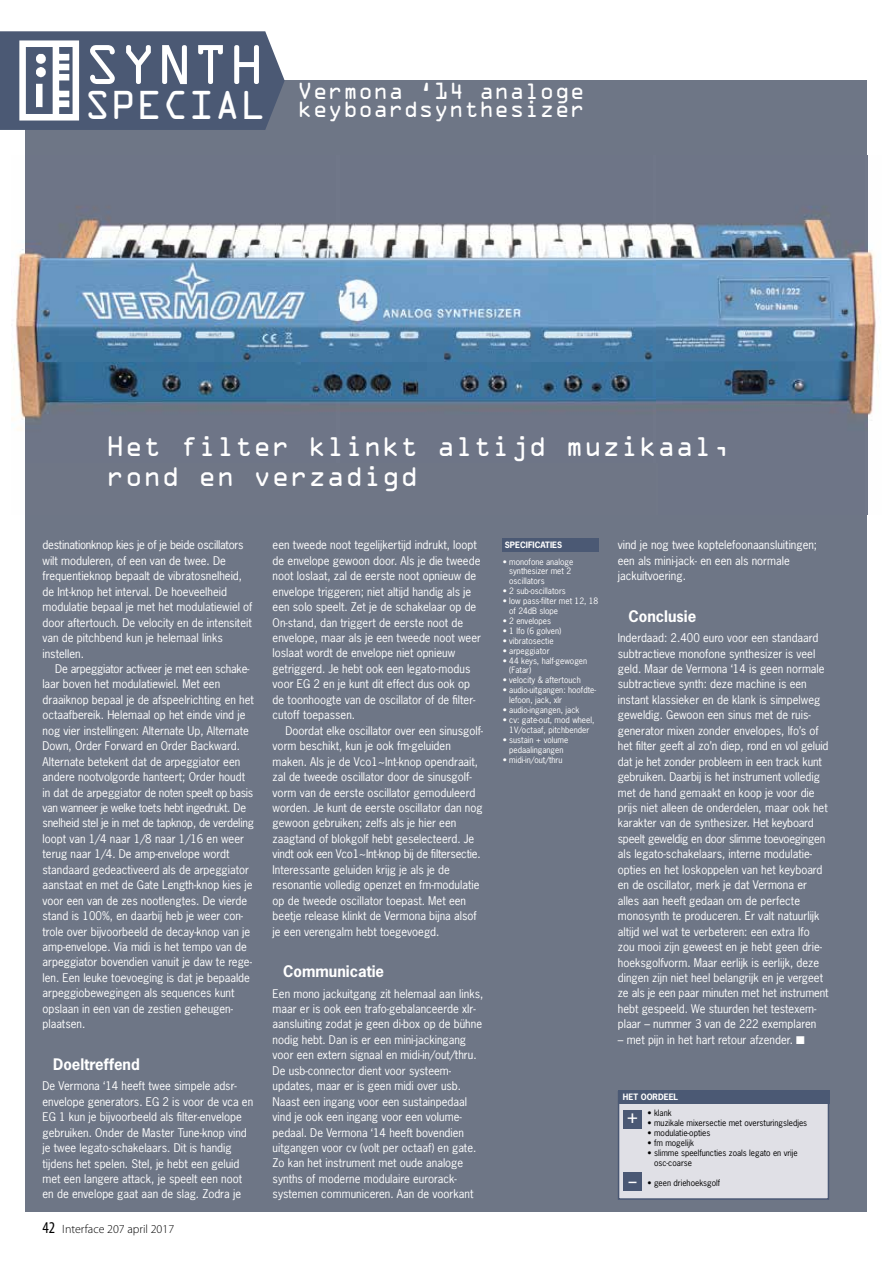
<style>
.page{position:relative;width:893px;height:1263px;background:#fff}
.page>*{position:absolute;margin:0;border:0;box-sizing:border-box;transform-origin:0 0}
.t1{font:50.1px "OCRA Std";color:#fff}
.t2{font:36.15px "OCRA Std";color:#fff}
.t3{font:25.5px/30px "OCRA Std";color:#fff}
.t4{font:21px/18px "OCRA Std";color:#fff}
.t5{font:600 18px "Myriad Pro";color:#fff}
.t6{font:700 15px "News Gothic Std";color:#fff}
.t7{font:300 12px "Myriad Pro";color:#000}
.t8{font:11.25px/15.5px "News Gothic Std";color:#fff}
.t9{font:8.25px/9.9px "News Gothic Std";color:#fff}
.t10{font:8.25px/9.9px "News Gothic Std";color:#000}
.t11{font:700 8.25px "News Gothic Std";color:#fff}
.s1{font-weight:400;font-stretch:condensed;font-size:16.5px}
</style>
<div class="page">
<div style="left:26px;top:81px;width:841px;height:1131px;background:#6e7686"></div>
<div style="left:99px;top:31px;width:186px;height:99px;background:#4b5974"></div>
<img style="left:0;top:31px;width:99px;height:103px">
<img style="left:13px;top:155px;width:867px;height:360px">
<div style="left:503px;top:538px;width:96px;height:13px;background:#4b5974"></div>
<div style="left:618px;top:1091px;width:211px;height:109px;background:#e0e0e6;border:2px solid #4a5874"></div>
<div style="left:618px;top:1090px;width:211px;height:14px;background:#4b5974"></div>
<div style="left:623px;top:1109px;width:19px;height:19px;background:#4a5874"></div>
<div style="left:623px;top:1172px;width:19px;height:19px;background:#4a5874"></div>
<h1 class="t1" style="left:84px;top:43px;width:182px">SYNTH</h1>
<h2 class="t2" style="left:84px;top:89px;width:184px">SPECIAL</h2>
<h3 class="t4" style="left:298px;top:84px;width:289px">Vermona ‘14 analoge keyboardsynthesizer</h3>
<h3 class="t3" style="left:106px;top:434px;width:626px">Het filter klinkt altijd muzikaal, rond en verzadigd</h3>
<p class="t8" style="left:43px;top:537px;width:211px">destinationknop kies je of je beide oscillators wilt moduleren, of een van de twee. De frequentieknop bepaalt de vibratosnelheid, de Int-knop het interval. De hoeveelheid modulatie bepaal je met het modulatiewiel of door aftertouch. De velocity en de intensiteit van de pitchbend kun je helemaal links instellen.</p>
<p class="t8" style="left:43px;top:661px;width:213px;text-indent:13px">De arpeggiator activeer je met een schake&shy;laar boven het modulatiewiel. Met een draaiknop bepaal je de afspeelrichting en het octaafbereik. Helemaal op het einde vind je nog vier instellingen: Alternate Up, Alternate Down, Order Forward en Order Backward.<br>Alternate betekent dat de arpeggiator een andere nootvolgorde hanteert; Order houdt in dat de arpeggiator de noten speelt op basis van wanneer je welke toets hebt ingedrukt. De snelheid stel je in met de tapknop, de verdeling loopt van 1/4 naar 1/8 naar 1/16 en weer terug naar 1/4. De amp-envelope wordt standaard gedeactiveerd als de arpeggiator aanstaat en met de Gate Length-knop kies je voor een van de zes nootlengtes. De vierde stand is 100%, en daarbij heb je weer con&shy;trole over bijvoorbeeld de decay-knop van je amp-envelope. Via midi is het tempo van de arpeggiator bovendien vanuit je daw te rege&shy;len. Een leuke toevoeging is dat je bepaalde arpeggiobewegingen als sequences kunt opslaan in een van de zestien geheugen&shy;plaatsen.</p>
<h3 class="t6" style="left:53px;top:1054px;width:88px">Doeltreffend</h3>
<p class="t8" style="left:43px;top:1078px;width:212px">De Vermona ‘14 heeft twee simpele adsr&shy;envelope generators. EG 2 is voor de vca en EG 1 kun je bijvoorbeeld als filter-envelope gebruiken. Onder de Master Tune-knop vind je twee legato-schakelaars. Dit is handig tijdens het spelen. Stel, je hebt een geluid met een langere attack, je speelt een noot en de envelope gaat aan de slag. Zodra je</p>
<p class="t7" style="left:43px;top:1221px;width:133px"><span class="s1">42</span> Interface 207 april 2017</p>
<p class="t8" style="left:273px;top:537px;width:210px">een tweede noot tegelijkertijd indrukt, loopt de envelope gewoon door. Als je die tweede noot loslaat, zal de eerste noot opnieuw de envelope triggeren; niet altijd handig als je een solo speelt. Zet je de schakelaar op de On-stand, dan triggert de eerste noot de envelope, maar als je een tweede noot weer loslaat wordt de envelope niet opnieuw getriggerd. Je hebt ook een legato-modus voor EG 2 en je kunt dit effect dus ook op de toonhoogte van de oscillator of de filter&shy;cutoff toepassen.</p>
<p class="t8" style="left:273px;top:723px;width:212px;text-indent:13px">Doordat elke oscillator over een sinusgolf&shy;vorm beschikt, kun je ook fm-geluiden maken. Als je de Vco1~Int-knop opendraait, zal de tweede oscillator door de sinusgolf&shy;vorm van de eerste oscillator gemoduleerd worden. Je kunt de eerste oscillator dan nog gewoon gebruiken; zelfs als je hier een zaagtand of blokgolf hebt geselecteerd. Je vindt ook een Vco1~Int-knop bij de filtersectie.<br>Interessante geluiden krijg je als je de resonantie volledig openzet en fm-modulatie op de tweede oscillator toepast. Met een beetje release klinkt de Vermona bijna alsof je een verengalm hebt toegevoegd.</p>
<h3 class="t6" style="left:283px;top:961px;width:102px">Communicatie</h3>
<p class="t8" style="left:273px;top:985px;width:212px">Een mono jackuitgang zit helemaal aan links, maar er is ook een trafo-gebalanceerde xlr&shy;aansluiting zodat je geen di-box op de bühne nodig hebt. Dan is er een mini-jackingang voor een extern signaal en midi-in/out/thru.<br>De usb-connector dient voor systeem&shy;updates, maar er is geen midi over usb.<br>Naast een ingang voor een sustainpedaal vind je ook een ingang voor een volume&shy;pedaal. De Vermona ‘14 heeft bovendien uitgangen voor cv (volt per octaaf) en gate.<br>Zo kan het instrument met oude analoge synths of moderne modulaire eurorack&shy;systemen communiceren. Aan de voorkant</p>
<p class="t11" style="left:505px;top:539px;width:59px">SPECIFICATIES</p>
<p class="t9" style="left:509px;top:556px;width:65px;text-indent:-7px">• monofone analoge synthesizer met 2 oscillators</p>
<p class="t9" style="left:503px;top:586px;width:65px">• 2 sub-oscillators</p>
<p class="t9" style="left:509px;top:596px;width:91px;text-indent:-7px">• low pass-filter met 12, 18 of 24dB slope</p>
<p class="t9" style="left:503px;top:616px;width:50px">• 2 envelopes</p>
<p class="t9" style="left:503px;top:626px;width:60px">• 1 lfo (6 golven)</p>
<p class="t9" style="left:503px;top:636px;width:52px">• vibratosectie</p>
<p class="t9" style="left:503px;top:645px;width:48px">• arpeggiator</p>
<p class="t9" style="left:509px;top:655px;width:79px;text-indent:-7px">• 44 keys, half-gewogen (Fatar)</p>
<p class="t9" style="left:503px;top:675px;width:79px">• velocity &amp; aftertouch</p>
<p class="t9" style="left:509px;top:685px;width:88px;text-indent:-7px">• audio-uitgangen: hoofdte&shy;lefoon, jack, xlr</p>
<p class="t9" style="left:503px;top:705px;width:78px">• audio-ingangen, jack</p>
<p class="t9" style="left:503px;top:715px;width:93px;text-align:center">• cv: gate-out, mod wheel,<br>1V/octaaf, pitchbender</p>
<p class="t9" style="left:503px;top:735px;width:67px;text-align:center">• sustain + volume pedaalingangen</p>
<p class="t9" style="left:503px;top:754px;width:61px">• midi-in/out/thru</p>
<p class="t8" style="left:618px;top:537px;width:201px">vind je nog twee koptelefoonaansluitingen; een als mini-jack- en een als normale jackuitvoering.</p>
<h3 class="t6" style="left:628px;top:606px;width:69px">Conclusie</h3>
<p class="t8" style="left:618px;top:630px;width:212px">Inderdaad: 2.400 euro voor een standaard subtractieve monofone synthesizer is veel geld. Maar de Vermona ‘14 is geen normale subtractieve synth: deze machine is een instant klassieker en de klank is simpelweg geweldig. Gewoon een sinus met de ruis&shy;generator mixen zonder envelopes, lfo’s of het filter geeft al zo’n diep, rond en vol geluid dat je het zonder probleem in een track kunt gebruiken. Daarbij is het instrument volledig met de hand gemaakt en koop je voor die prijs niet alleen de onderdelen, maar ook het karakter van de synthesizer. Het keyboard speelt geweldig en door slimme toevoegingen als legato-schakelaars, interne modulatie&shy;opties en het loskoppelen van het keyboard en de oscillator, merk je dat Vermona er alles aan heeft gedaan om de perfecte monosynth te produceren. Er valt natuurlijk altijd wel wat te verbeteren: een extra lfo zou mooi zijn geweest en je hebt geen drie&shy;hoeksgolfvorm. Maar eerlijk is eerlijk, deze dingen zijn niet heel belangrijk en je vergeet ze als je een paar minuten met het instrument hebt gespeeld. We stuurden het testexem&shy;plaar – nummer 3 van de 222 exemplaren</p>
<p class="t8" style="left:618px;top:1032px;width:189px">– met pijn in het hart retour afzender. ■</p>
<p class="t11" style="left:623px;top:1091px;width:57px">HET OORDEEL</p>
<p class="t10" style="left:648px;top:1108px;width:26px">• klank</p>
<p class="t10" style="left:648px;top:1118px;width:161px">• muzikale mixersectie met oversturingsledjes</p>
<p class="t10" style="left:648px;top:1128px;width:64px">• modulatie-opties</p>
<p class="t10" style="left:648px;top:1138px;width:48px">• fm mogelijk</p>
<p class="t10" style="left:654px;top:1148px;width:145px;text-indent:-7px">• slimme speelfuncties zoals legato en vrije osc-coarse</p>
<p class="t10" style="left:648px;top:1177px;width:74px">• geen driehoeksgolf</p>
<h3 class="t5" style="left:627px;top:1106px;width:12px">+</h3>
<h3 class="t5" style="left:628px;top:1169px;width:10px">–</h3>
</div>
